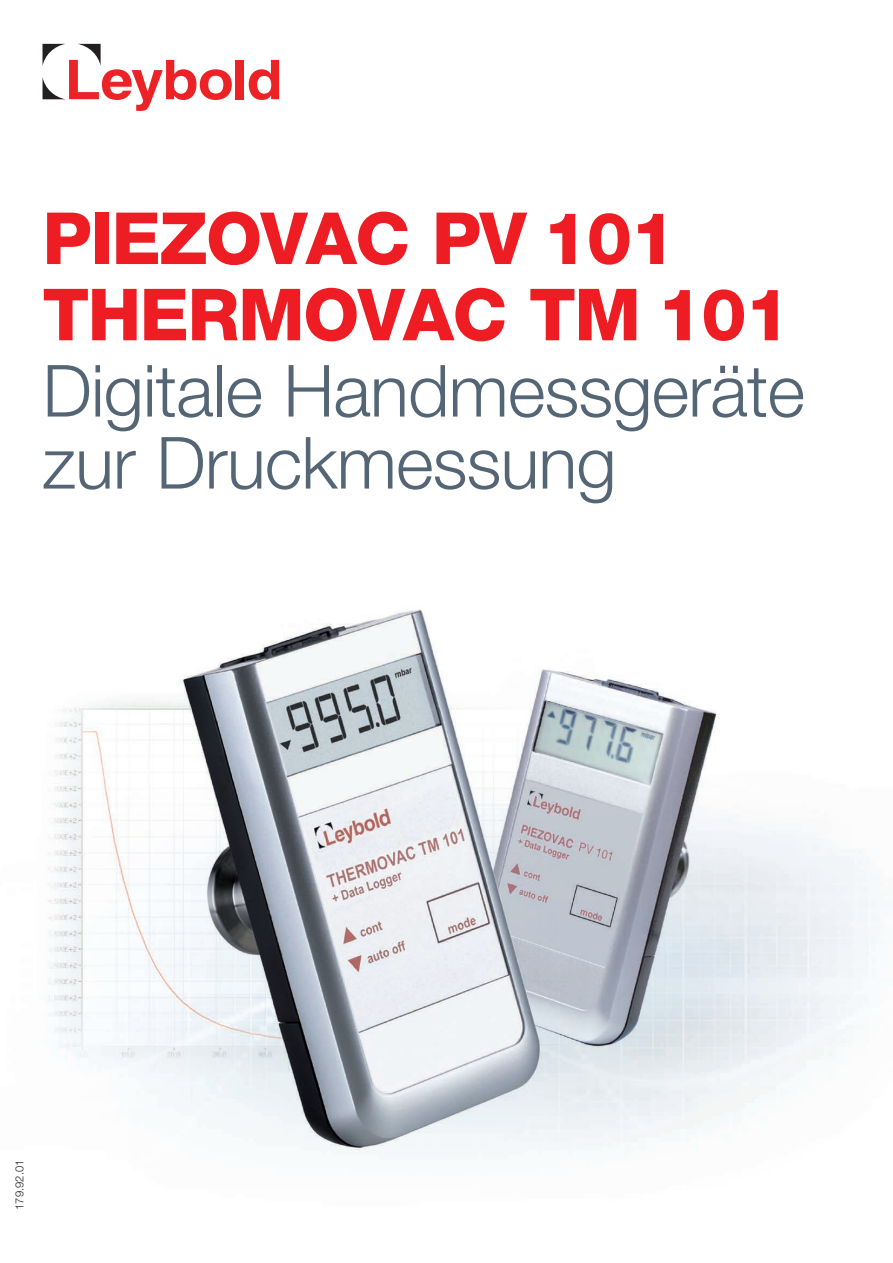
<style>
.page{position:relative;width:893px;height:1263px;background:#fff}
.page>*{position:absolute;margin:0;border:0;box-sizing:border-box;transform-origin:0 0}
.t1{font:300 72px/72px "Helvetica Neue LT Std";letter-spacing:-.01em;color:#546675}
.t2{font:800 72px/76.2px "Helvetica Neue LT Std";letter-spacing:-.02em;color:#ee1d23}
.t3{font:300 11.25px "Helvetica Neue LT Std";color:#231f20}
</style>
<div class="page">
<img style="left:48px;top:609px;width:832px;height:543px">
<div style="left:236px;top:60px;width:8px;height:39px;background:#eb2326"></div>
<svg style="left:249px;top:60px;width:30px;height:40px"></svg>
<svg style="left:43px;top:44px;width:189px;height:67px"></svg>
<p class="t2" style="left:43px;top:200px;width:749px">PIEZOVAC PV 101<br>THERMOVAC TM 101</p>
<p class="t1" style="left:43px;top:353px;width:764px">Digitale Handmessgeräte zur Druckmessung</p>
<p class="t3" style="left:13px;top:1210px;width:52px;rotate:-90deg">179.92.01</p>
</div>
